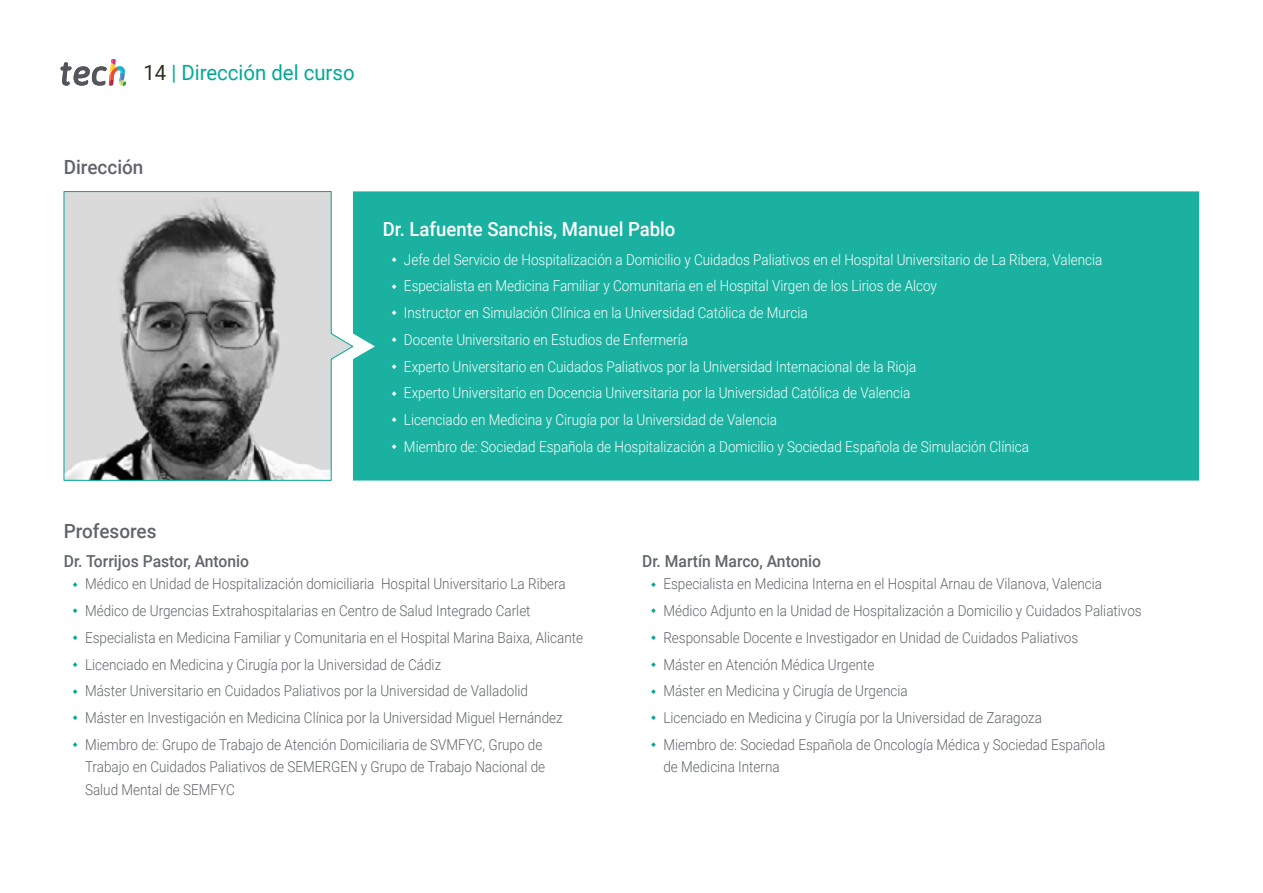
<style>
.page{position:relative;width:1263px;height:893px;background:#fff}
.page>*{position:absolute;margin:0;border:0;box-sizing:border-box;transform-origin:0 0}
.t1{font:21px "Roboto";color:#00a996}
.t2{font:500 19.5px "Roboto";color:#fff;scale:.95 1}
.t3{font:500 19.5px "Roboto";color:#61646a}
.t4{font:500 16.5px "Roboto";color:#61646a;scale:.95 1}
.t5{font:300 15px/26.7px "Roboto";color:#61646a;scale:.9 1}
.t6{font:300 15px/26.7px "Roboto";color:#fff;scale:.9 1}
.s1{color:#312e20}
</style>
<div class="page">
<div style="left:353px;top:191px;width:846px;height:290px;background:#1ab1a0"></div>
<svg style="left:64px;top:191px;width:289px;height:290px;background:#acaeae"></svg>
<svg style="left:61px;top:59px;width:65px;height:27px"></svg>
<svg style="left:392px;top:257px;width:5px;height:5px"></svg>
<svg style="left:392px;top:284px;width:5px;height:5px"></svg>
<svg style="left:392px;top:310px;width:5px;height:5px"></svg>
<svg style="left:392px;top:337px;width:5px;height:5px"></svg>
<svg style="left:392px;top:364px;width:5px;height:5px"></svg>
<svg style="left:392px;top:391px;width:5px;height:5px"></svg>
<svg style="left:392px;top:417px;width:5px;height:5px"></svg>
<svg style="left:392px;top:444px;width:5px;height:5px"></svg>
<h1 class="t1" style="left:144px;top:57px;width:213px"><span class="s1">14</span> | Dirección del curso</h1>
<h2 class="t3" style="left:64px;top:154px;width:81px">Dirección</h2>
<h2 class="t3" style="left:64px;top:517px;width:94px">Profesores</h2>
<h2 class="t2" style="left:383px;top:215px;width:310px">Dr. Lafuente Sanchis, Manuel Pablo</h2>
<p class="t6" style="left:404px;top:245px;width:778px">Jefe del Servicio de Hospitalización a Domicilio y Cuidados Paliativos en el Hospital Universitario de La Ribera, Valencia Especialista en Medicina Familiar y Comunitaria en el Hospital Virgen de los Lirios de Alcoy<br>Instructor en Simulación Clínica en la Universidad Católica de Murcia<br>Docente Universitario en Estudios de Enfermería<br>Experto Universitario en Cuidados Paliativos por la Universidad Internacional de la Rioja<br>Experto Universitario en Docencia Universitaria por la Universidad Católica de Valencia<br>Licenciado en Medicina y Cirugía por la Universidad de Valencia<br>Miembro de: Sociedad Española de Hospitalización a Domicilio y Sociedad Española de Simulación Clínica</p>
<p class="t4" style="left:64px;top:550px;width:196px">Dr. Torrijos Pastor, Antonio</p>
<p class="t5" style="left:85px;top:570px;width:555px">Médico en Unidad de Hospitalización domiciliaria Hospital Universitario La Ribera Médico de Urgencias Extrahospitalarias en Centro de Salud Integrado Carlet Especialista en Medicina Familiar y Comunitaria en el Hospital Marina Baixa, Alicante Licenciado en Medicina y Cirugía por la Universidad de Cádiz<br>Máster Universitario en Cuidados Paliativos por la Universidad de Valladolid<br>Máster en Investigación en Medicina Clínica por la Universidad Miguel Hernández Miembro de: Grupo de Trabajo de Atención Domiciliaria de SVMFYC, Grupo de</p>
<p class="t5" style="left:85px;top:755px;width:513px;line-height:22.5px">Trabajo en Cuidados Paliativos de SEMERGEN y Grupo de Trabajo Nacional de<br>Salud Mental de SEMFYC</p>
<p class="t4" style="left:642px;top:550px;width:190px">Dr. Martín Marco, Antonio</p>
<p class="t5" style="left:663px;top:570px;width:533px">Especialista en Medicina Interna en el Hospital Arnau de Vilanova, Valencia Médico Adjunto en la Unidad de Hospitalización a Domicilio y Cuidados Paliativos Responsable Docente e Investigador en Unidad de Cuidados Paliativos<br>Máster en Atención Médica Urgente<br>Máster en Medicina y Cirugía de Urgencia<br>Licenciado en Medicina y Cirugía por la Universidad de Zaragoza<br>Miembro de: Sociedad Española de Oncología Médica y Sociedad Española</p>
<p class="t5" style="left:663px;top:753px;width:131px">de Medicina Interna</p>
</div>
